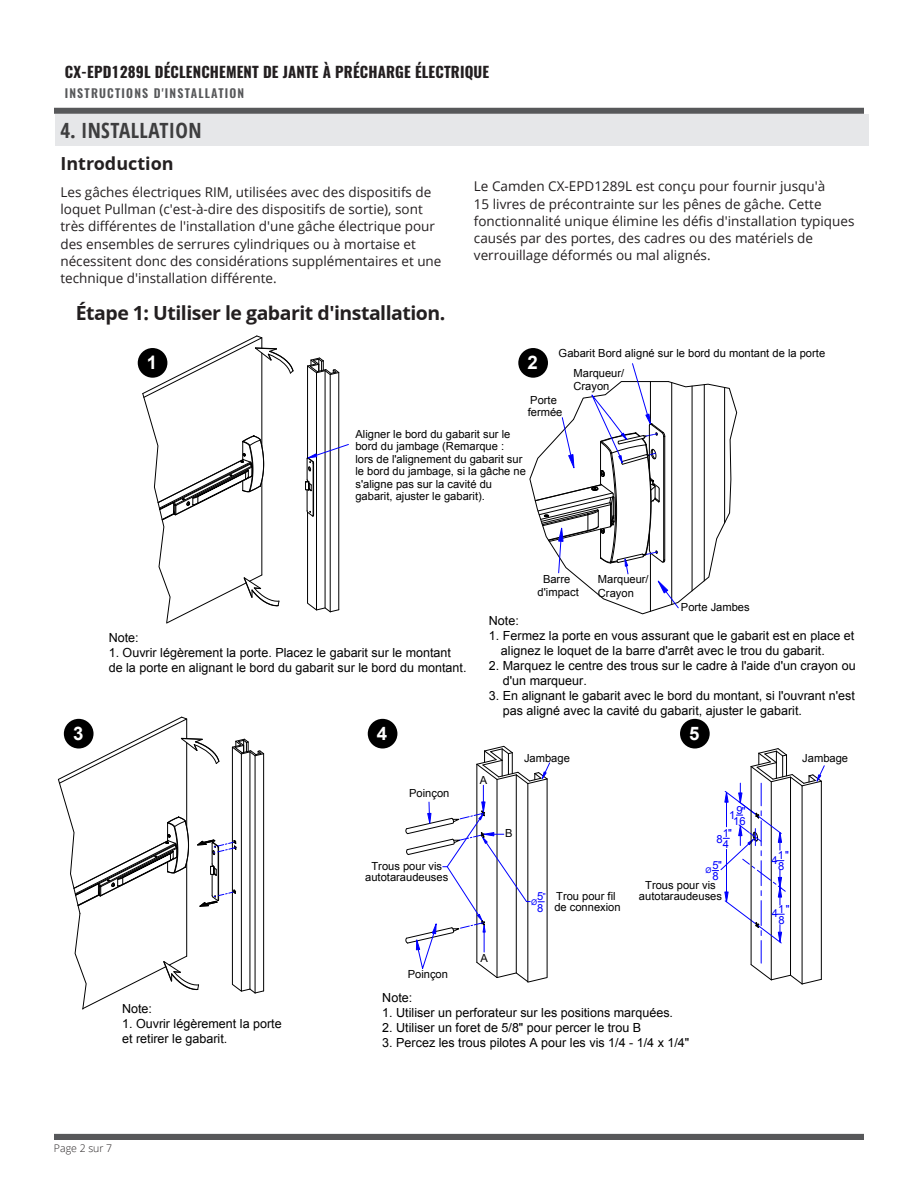
<style>
.page{position:relative;width:918px;height:1188px;background:#fff}
.page>*{position:absolute;margin:0;border:0;box-sizing:border-box;transform-origin:0 0}
._2018_-_H1_-Title_Align_Left{font:700 condensed 21px "Open Sans";letter-spacing:.02em;color:#3e3e3f}
._2018_-_H1_-Sub_Title{font:700 19.5px "Open Sans";letter-spacing:-.025em;color:#231f20}
.t1{font:700 18.6px "Arial";color:#fff}
._2018_-_H1_-Sub_Title-2{font:700 18px "Open Sans";color:#231f20}
._2018-H1a_Aligh_Left-Inst_Instructions_Bl{font:700 15px "Oswald";letter-spacing:.01em;color:#231f20}
._2018_-_Body_Text{font:13.5px/17.2px "Open Sans";color:#231f20}
.t2{font:12.6px/15px "Arial";color:#000}
._2018-H1a_Aligh_Left-Inst_Instructions_Gr{font:600 12px "Oswald";letter-spacing:.1em;color:#57585a}
.t3{font:11.1px/12.6px "Arial";color:#000}
.t4{font:11.1px/10.8px "Arial";color:#00f}
._2018_-_page___align_left{font:300 10.5px "Open Sans";color:#231f20}
.t5{font:8.4px "Arial";color:#00f}
.t6{font:7.8px "Arial";color:#00f}
</style>
<div class="page">
<div style="left:54px;top:1134px;width:810px;height:6px;background:#57585a"></div>
<div style="left:54px;top:108px;width:810px;height:6px;background:#57585a"></div>
<div style="left:55px;top:114px;width:813px;height:32px;background:#e6e7e9"></div>
<svg style="left:529px;top:383px;width:208px;height:232px"></svg>
<hr style="left:704px;top:385px;width:1px;height:196px;background:#000">
<hr style="left:650px;top:553px;width:1px;height:58px;background:#000">
<hr style="left:692px;top:386px;width:1px;height:205px;background:#000">
<hr style="left:724px;top:387px;width:1px;height:136px;background:#000">
<svg style="left:305px;top:357px;width:44px;height:256px"></svg>
<svg style="left:142px;top:335px;width:152px;height:289px"></svg>
<svg style="left:405px;top:745px;width:145px;height:238px"></svg>
<svg style="left:57px;top:716px;width:208px;height:294px"></svg>
<svg style="left:534px;top:363px;width:146px;height:246px"></svg>
<div style="left:138px;top:348px;width:29px;height:30px;background:#000;border-radius:50%"></div>
<div style="left:518px;top:348px;width:30px;height:30px;background:#000;border-radius:50%"></div>
<div style="left:680px;top:719px;width:30px;height:30px;background:#000;border-radius:50%"></div>
<div style="left:368px;top:719px;width:29px;height:30px;background:#000;border-radius:50%"></div>
<div style="left:64px;top:719px;width:30px;height:30px;background:#000;border-radius:50%"></div>
<svg style="left:712px;top:748px;width:113px;height:237px"></svg>
<p class="_2018-H1a_Aligh_Left-Inst_Instructions_Bl" style="left:65px;top:61px;width:426px">CX-EPD1289L DÉCLENCHEMENT DE JANTE À PRÉCHARGE ÉLECTRIQUE</p>
<p class="_2018-H1a_Aligh_Left-Inst_Instructions_Gr" style="left:65px;top:87px;width:181px">INSTRUCTIONS D'INSTALLATION</p>
<p class="_2018_-_H1_-Title_Align_Left" style="left:60px;top:116px;width:143px">4. INSTALLATION</p>
<p class="_2018_-_H1_-Sub_Title-2" style="left:60px;top:153px;width:115px">Introduction</p>
<p class="_2018_-_Body_Text" style="left:60px;top:183px;width:383px">Les gâches électriques RIM, utilisées avec des dispositifs de loquet Pullman (c'est-à-dire des dispositifs de sortie), sont très différentes de l'installation d'une gâche électrique pour des ensembles de serrures cylindriques ou à mortaise et nécessitent donc des considérations supplémentaires et une technique d'installation différente.</p>
<p class="_2018_-_Body_Text" style="left:474px;top:178px;width:382px">Le Camden CX-EPD1289L est conçu pour fournir jusqu'à<br>15 livres de précontrainte sur les pênes de gâche. Cette fonctionnalité unique élimine les défis d'installation typiques causés par des portes, des cadres ou des matériels de verrouillage déformés ou mal alignés.</p>
<p class="_2018_-_H1_-Sub_Title" style="left:76px;top:302px;width:371px">Étape 1: Utiliser le gabarit d'installation.</p>
<p class="t3" style="left:574px;top:343px;width:253px;line-height:19.6px;text-indent:-15px">Gabarit Bord aligné sur le bord du montant de la porte<br>Marqueur/</p>
<p class="t3" style="left:574px;top:380px;width:37px">Crayon</p>
<p class="t3" style="left:528px;top:394px;width:36px">Porte fermée</p>
<p class="t1" style="left:147px;top:350px;width:12px">1</p>
<p class="t1" style="left:528px;top:350px;width:12px">2</p>
<p class="t3" style="left:355px;top:428px;width:172px">Aligner le bord du gabarit sur le bord du jambage (Remarque :<br>lors de l'alignement du gabarit sur le bord du jambage, si la gâche ne s'aligne pas sur la cavité du gabarit, ajuster le gabarit).</p>
<p class="t3" style="left:538px;top:573px;width:43px;text-align:center">Barre d'impact</p>
<p class="t3" style="left:598px;top:573px;width:52px;line-height:13.4px">Marqueur/<br>Crayon</p>
<p class="t3" style="left:681px;top:601px;width:70px">Porte Jambes</p>
<p class="t2" style="left:109px;top:630px;width:31px">Note:</p>
<p class="t2" style="left:109px;top:645px;width:359px">1. Ouvrir légèrement la porte. Placez le gabarit sur le montant de la porte en alignant le bord du gabarit sur le bord du montant.</p>
<p class="t2" style="left:489px;top:613px;width:31px">Note:</p>
<p class="t2" style="left:501px;top:628px;width:355px;text-indent:-12px">1. Fermez la porte en vous assurant que le gabarit est en place et alignez le loquet de la barre d'arrêt avec le trou du gabarit.</p>
<p class="t2" style="left:503px;top:659px;width:354px;text-indent:-14px">2. Marquez le centre des trous sur le cadre à l'aide d'un crayon ou d'un marqueur.</p>
<p class="t2" style="left:503px;top:689px;width:354px;text-indent:-14px">3. En alignant le gabarit avec le bord du montant, si l'ouvrant n'est pas aligné avec la cavité du gabarit, ajuster le gabarit.</p>
<p class="t1" style="left:73px;top:721px;width:12px">3</p>
<p class="t1" style="left:377px;top:721px;width:12px">4</p>
<p class="t1" style="left:689px;top:721px;width:12px">5</p>
<p class="t2" style="left:122px;top:1002px;width:31px">Note:</p>
<p class="t2" style="left:122px;top:1017px;width:161px">1. Ouvrir légèrement la porte et retirer le gabarit.</p>
<p class="_2018_-_page___align_left" style="left:54px;top:1141px;width:60px">Page 2 sur 7</p>
<p class="t3" style="left:409px;top:787px;width:42px">Poinçon</p>
<p class="t3" style="left:365px;top:861px;width:85px;line-height:11.1px;text-align:center">Trous pour vis autotaraudeuses</p>
<p class="t3" style="left:408px;top:968px;width:42px">Poinçon</p>
<p class="t3" style="left:480px;top:773px;width:9px">A</p>
<p class="t3" style="left:481px;top:952px;width:9px">A</p>
<p class="t3" style="left:524px;top:751px;width:47px">Jambage</p>
<p class="t3" style="left:802px;top:752px;width:47px">Jambage</p>
<p class="t3" style="left:505px;top:827px;width:9px">B</p>
<p class="t6" style="left:531px;top:897px;width:14px">Ø<sup>5</sup></p>
<p class="t4" style="left:537px;top:903px;width:8px">8</p>
<p class="t5" style="left:543px;top:890px;width:4px">''</p>
<p class="t3" style="left:554px;top:890px;width:68px;line-height:11.1px">Trou pour fil de connexion</p>
<p class="t4" style="left:729px;top:810px;width:8px">1</p>
<p class="t4" style="left:733px;top:804px;width:14px">9<br>16</p>
<p class="t4" style="left:742px;top:806px;width:5px">''</p>
<p class="t4" style="left:723px;top:828px;width:11px">1''<br>4</p>
<p class="t4" style="left:717px;top:833px;width:8px">8</p>
<p class="t6" style="left:705px;top:866px;width:15px">Ø<sup>5</sup></p>
<p class="t4" style="left:712px;top:871px;width:8px">8</p>
<p class="t4" style="left:718px;top:860px;width:5px">''</p>
<p class="t3" style="left:639px;top:879px;width:85px;line-height:11.1px;text-align:center">Trous pour vis autotaraudeuses</p>
<p class="t4" style="left:771px;top:854px;width:15px;line-height:8.6px;text-align:right">41<br>8</p>
<p class="t4" style="left:785px;top:850px;width:5px">''</p>
<p class="t4" style="left:772px;top:907px;width:14px;line-height:8.9px;text-align:center">41<br>8</p>
<p class="t4" style="left:786px;top:904px;width:5px">''</p>
<p class="t2" style="left:382px;top:990px;width:31px">Note:</p>
<p class="t2" style="left:382px;top:1005px;width:292px">1. Utiliser un perforateur sur les positions marquées.</p>
<p class="t2" style="left:382px;top:1020px;width:260px">2. Utiliser un foret de 5/8" pour percer le trou B</p>
<p class="t2" style="left:382px;top:1035px;width:309px">3. Percez les trous pilotes A pour les vis 1/4 - 1/4 x 1/4"</p>
</div>
